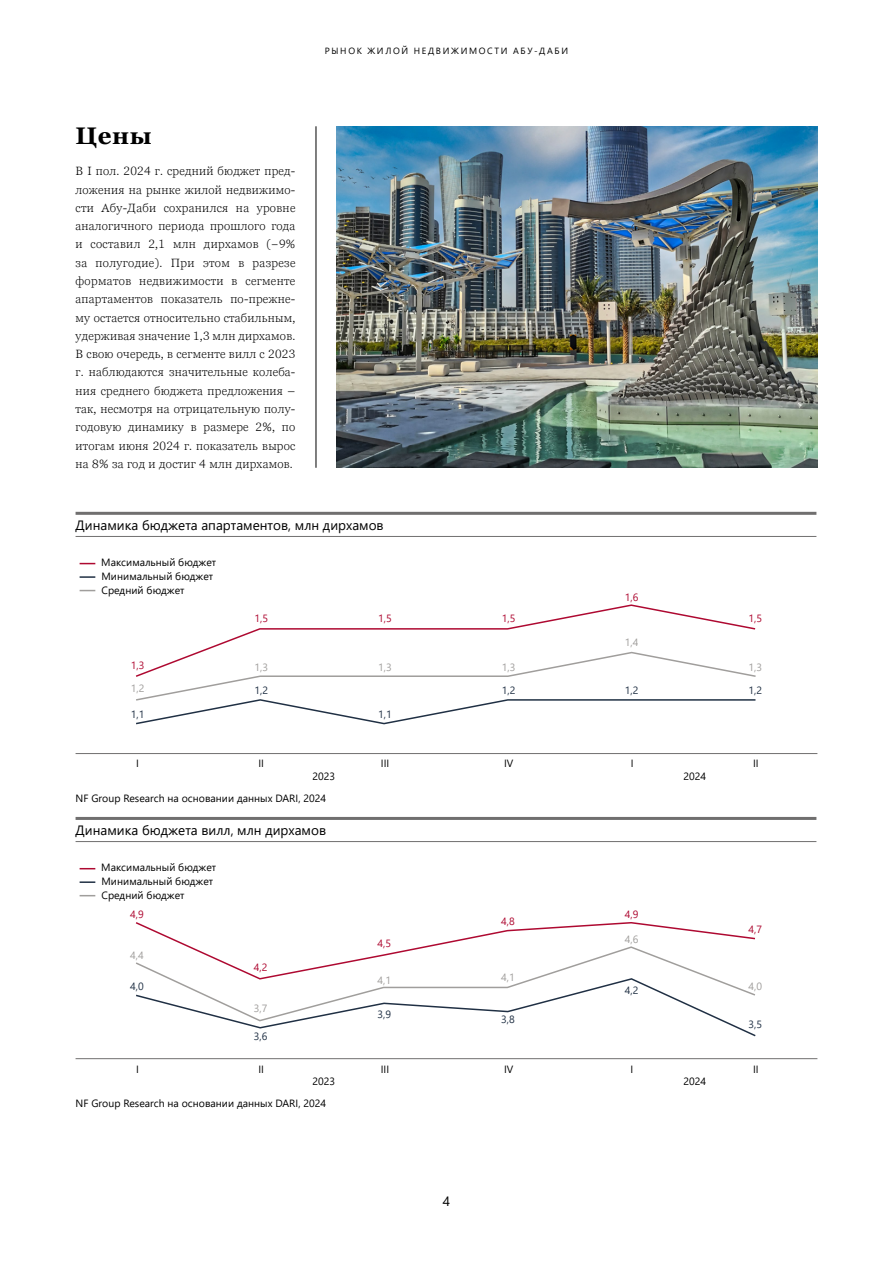
<style>
.page{position:relative;width:893px;height:1263px;background:#fff}
.page>*{position:absolute;margin:0;border:0;box-sizing:border-box;transform-origin:0 0}
.t1{font:700 24px "Georgia Pro";color:#000}
.t2{font:13.5px "Segoe UI";color:#000}
.t3{font:300 12px/18.3px "Georgia Pro";letter-spacing:.02em;color:#000;text-align:justify}
.t4{font:10.5px/14px "Segoe UI";color:#000}
.t5{font:10.5px "Segoe UI";color:#a09e9c}
.t6{font:10.5px "Segoe UI";color:#203044}
.t7{font:10.5px "Segoe UI";color:#ae0931}
.t8{font:9px "Segoe UI";letter-spacing:.185em;color:#000}
</style>
<div class="page">
<hr style="left:316px;top:126px;width:1px;height:342px;background:#000">
<hr style="left:76px;top:512px;width:740px;height:3px;background:#706f6f">
<hr style="left:76px;top:536px;width:740px;height:1px;background:#706f6f">
<hr style="left:76px;top:817px;width:740px;height:3px;background:#706f6f">
<hr style="left:76px;top:841px;width:740px;height:1px;background:#706f6f">
<hr style="left:76px;top:753px;width:741px;height:1px;background:#706f6f">
<svg style="left:136px;top:678px;width:620px;height:47px"></svg>
<svg style="left:136px;top:604px;width:620px;height:74px"></svg>
<svg style="left:80px;top:563px;width:15px;height:1px"></svg>
<svg style="left:80px;top:576px;width:15px;height:2px"></svg>
<svg style="left:80px;top:590px;width:15px;height:1px"></svg>
<hr style="left:76px;top:1058px;width:741px;height:1px;background:#706f6f">
<svg style="left:80px;top:868px;width:15px;height:1px"></svg>
<svg style="left:80px;top:881px;width:15px;height:2px"></svg>
<svg style="left:80px;top:895px;width:15px;height:1px"></svg>
<svg style="left:135px;top:922px;width:621px;height:115px"></svg>
<svg style="left:135px;top:945px;width:621px;height:77px"></svg>
<img style="left:337px;top:126px;width:480px;height:342px">
<h1 class="t1" style="left:76px;top:122px;width:78px">Цены</h1>
<p class="t3" style="left:76px;top:162px;width:221px">В I пол. 2024 г. средний бюджет пред&shy;ложения на рынке жилой недвижимо&shy;сти Абу-Даби сохранился на уровне аналогичного периода прошлого года и составил 2,1 млн дирхамов (−9% за полугодие). При этом в разрезе форматов недвижимости в сегменте апартаментов показатель по-прежне&shy;му остается относительно стабильным, удерживая значение 1,3 млн дирхамов.<br>В свою очередь, в сегменте вилл с 2023 г. наблюдаются значительные колеба&shy;ния среднего бюджета предложения – так, несмотря на отрицательную полу&shy;годовую динамику в размере 2%, по итогам июня 2024 г. показатель вырос на 8% за год и достиг 4 млн дирхамов.</p>
<p class="t8" style="left:325px;top:42px;width:245px">РЫНОК ЖИЛОЙ НЕДВИЖИМОСТИ АБУ-ДАБИ</p>
<p class="t2" style="left:76px;top:512px;width:310px">Динамика бюджета апартаментов, млн дирхамов</p>
<p class="t4" style="left:101px;top:554px;width:116px">Максимальный бюджет<br>Минимальный бюджет<br>Средний бюджет</p>
<p class="t7" style="left:131px;top:655px;width:15px">1,3</p>
<p class="t7" style="left:254px;top:608px;width:15px">1,5</p>
<p class="t7" style="left:378px;top:608px;width:15px">1,5</p>
<p class="t7" style="left:502px;top:608px;width:15px">1,5</p>
<p class="t5" style="left:254px;top:657px;width:15px">1,3</p>
<p class="t5" style="left:378px;top:657px;width:15px">1,3</p>
<p class="t5" style="left:502px;top:657px;width:15px">1,3</p>
<p class="t7" style="left:625px;top:587px;width:15px">1,6</p>
<p class="t5" style="left:625px;top:632px;width:15px">1,4</p>
<p class="t7" style="left:748px;top:608px;width:15px">1,5</p>
<p class="t5" style="left:748px;top:657px;width:15px">1,3</p>
<p class="t5" style="left:131px;top:679px;width:15px">1,2</p>
<p class="t6" style="left:131px;top:704px;width:15px">1,1</p>
<p class="t6" style="left:254px;top:680px;width:15px">1,2</p>
<p class="t6" style="left:378px;top:704px;width:15px">1,1</p>
<p class="t6" style="left:502px;top:680px;width:15px">1,2</p>
<p class="t6" style="left:625px;top:680px;width:15px">1,2</p>
<p class="t6" style="left:748px;top:680px;width:15px">1,2</p>
<p class="t4" style="left:136px;top:756px;width:4px">I</p>
<p class="t4" style="left:258px;top:756px;width:7px">II</p>
<p class="t4" style="left:381px;top:756px;width:10px">III</p>
<p class="t4" style="left:504px;top:756px;width:11px">IV</p>
<p class="t4" style="left:631px;top:756px;width:4px">I</p>
<p class="t4" style="left:753px;top:756px;width:7px">II</p>
<p class="t4" style="left:313px;top:768px;width:24px">2023</p>
<p class="t4" style="left:683px;top:768px;width:24px">2024</p>
<p class="t4" style="left:76px;top:790px;width:252px">NF Group Research на основании данных DARI, 2024</p>
<p class="t2" style="left:76px;top:817px;width:252px">Динамика бюджета вилл, млн дирхамов</p>
<p class="t4" style="left:101px;top:859px;width:116px">Максимальный бюджет<br>Минимальный бюджет<br>Средний бюджет</p>
<p class="t7" style="left:130px;top:904px;width:15px">4,9</p>
<p class="t5" style="left:130px;top:945px;width:15px">4,4</p>
<p class="t7" style="left:378px;top:933px;width:15px">4,5</p>
<p class="t7" style="left:501px;top:911px;width:15px">4,8</p>
<p class="t7" style="left:625px;top:904px;width:15px">4,9</p>
<p class="t5" style="left:625px;top:929px;width:15px">4,6</p>
<p class="t7" style="left:748px;top:919px;width:15px">4,7</p>
<p class="t7" style="left:254px;top:957px;width:15px">4,2</p>
<p class="t5" style="left:378px;top:970px;width:15px">4,1</p>
<p class="t5" style="left:501px;top:967px;width:15px">4,1</p>
<p class="t6" style="left:130px;top:976px;width:15px">4,0</p>
<p class="t5" style="left:748px;top:976px;width:15px">4,0</p>
<p class="t6" style="left:625px;top:981px;width:15px">4,2</p>
<p class="t5" style="left:254px;top:998px;width:15px">3,7</p>
<p class="t6" style="left:254px;top:1026px;width:15px">3,6</p>
<p class="t6" style="left:378px;top:1004px;width:15px">3,9</p>
<p class="t6" style="left:501px;top:1009px;width:15px">3,8</p>
<p class="t6" style="left:748px;top:1014px;width:15px">3,5</p>
<p class="t4" style="left:136px;top:1061px;width:4px">I</p>
<p class="t4" style="left:258px;top:1061px;width:7px">II</p>
<p class="t4" style="left:381px;top:1061px;width:10px">III</p>
<p class="t4" style="left:504px;top:1061px;width:11px">IV</p>
<p class="t4" style="left:631px;top:1061px;width:4px">I</p>
<p class="t4" style="left:753px;top:1061px;width:7px">II</p>
<p class="t4" style="left:313px;top:1073px;width:24px">2023</p>
<p class="t4" style="left:683px;top:1073px;width:24px">2024</p>
<p class="t4" style="left:76px;top:1095px;width:252px">NF Group Research на основании данных DARI, 2024</p>
<p class="t2" style="left:443px;top:1188px;width:9px">4</p>
</div>
